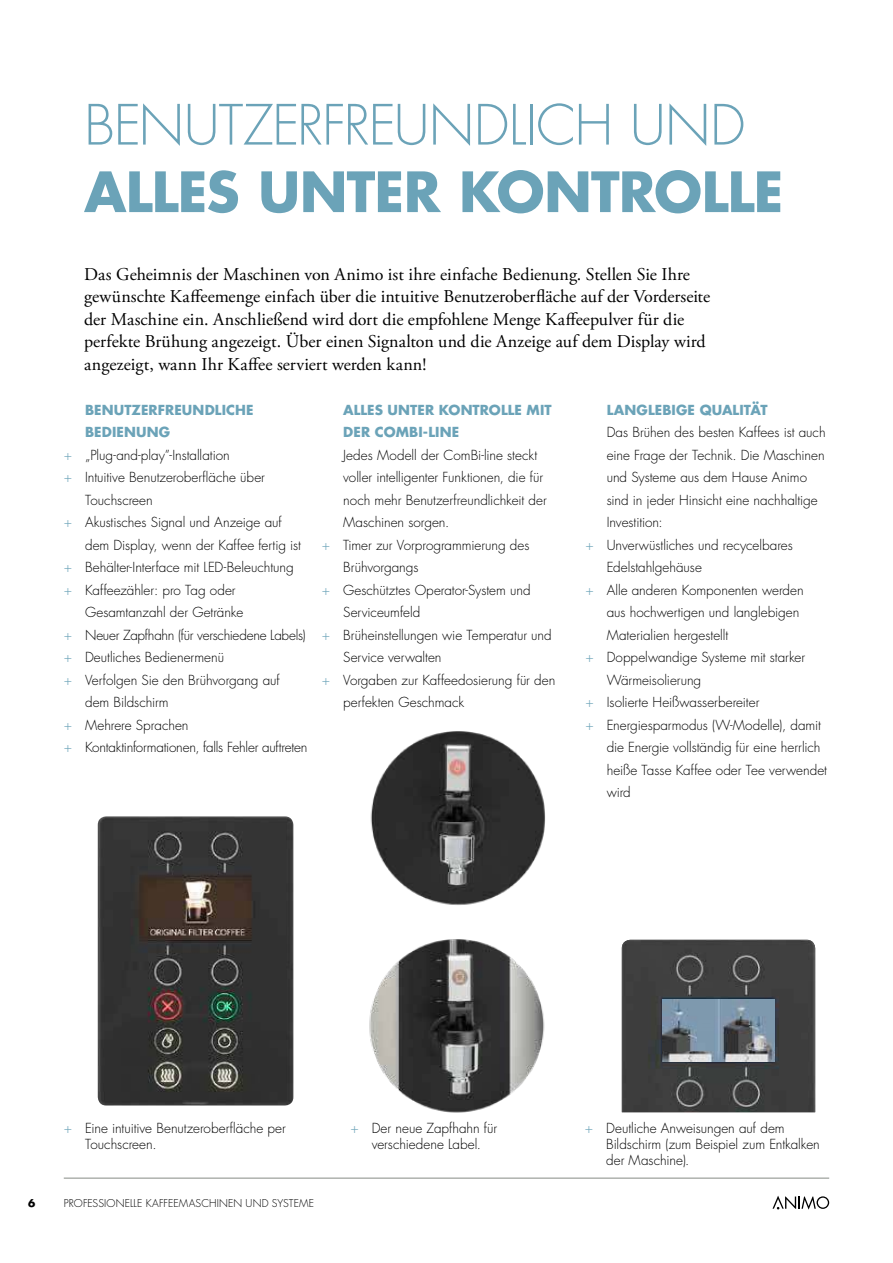
<style>
.page{position:relative;width:893px;height:1263px;background:#fff}
.page>*{position:absolute;margin:0;border:0;box-sizing:border-box;transform-origin:0 0}
.t1{font:300 54px "Futura Std";letter-spacing:-.015em;color:#6ba3b8}
.t2{font:700 54px "Futura Std";letter-spacing:-.015em;color:#6ba3b8}
.t3{font:18px/22.5px "Adobe Garamond Pro";color:#000}
.t4{font:300 13.5px/16.2px "Futura Std";letter-spacing:-.005em;color:#000}
.t5{font:700 13.5px/22.5px "Futura Std";letter-spacing:.01em;color:#6ba3b8}
.t6{font:300 10.5px "Futura Std";letter-spacing:.01em;color:#000}
.t7{font:700 10.5px "Futura Std";color:#000}
.s1{color:#6ba3b8}
</style>
<div class="page">
<svg style="left:772px;top:1195px;width:57px;height:14px"></svg>
<hr style="left:64px;top:1178px;width:765px;height:1px;background:#878b85">
<img style="left:98px;top:816px;width:195px;height:289px">
<img style="left:370px;top:731px;width:176px;height:174px">
<img style="left:369px;top:939px;width:176px;height:174px">
<img style="left:622px;top:940px;width:193px;height:172px">
<img style="left:662px;top:999px;width:112px;height:62px">
<h1 class="t1" style="left:84px;top:94px;width:663px">BENUTZERFREUNDLICH UND</h1>
<h1 class="t2" style="left:84px;top:157px;width:701px">ALLES UNTER KONTROLLE</h1>
<p class="t3" style="left:84px;top:263px;width:627px">Das Geheimnis der Maschinen von Animo ist ihre einfache Bedienung. Stellen Sie Ihre gewünschte Kaffeemenge einfach über die intuitive Benutzeroberfläche auf der Vorderseite der Maschine ein. Anschließend wird dort die empfohlene Menge Kaffeepulver für die perfekte Brühung angezeigt. Über einen Signalton und die Anzeige auf dem Display wird angezeigt, wann Ihr Kaffee serviert werden kann!</p>
<p class="t5" style="left:85px;top:397px;width:170px">BENUTZERFREUNDLICHE</p>
<p class="t5" style="left:85px;top:420px;width:87px">BEDIENUNG</p>
<p class="t4" style="left:64px;top:447px;width:167px"><span class="s1">+</span> „Plug-and-play”-Installation</p>
<p class="t4" style="left:64px;top:470px;width:203px"><span class="s1">+</span> Intuitive Benutzeroberfläche über</p>
<p class="t4" style="left:85px;top:492px;width:69px">Touchscreen</p>
<p class="t4" style="left:64px;top:515px;width:219px"><span class="s1">+</span> Akustisches Signal und Anzeige auf</p>
<p class="t4" style="left:85px;top:537px;width:217px">dem Display, wenn der Kaffee fertig ist</p>
<p class="t4" style="left:64px;top:560px;width:232px"><span class="s1">+</span> Behälter-Interface mit LED-Beleuchtung</p>
<p class="t4" style="left:64px;top:582px;width:173px"><span class="s1">+</span> Kaffeezähler: pro Tag oder</p>
<p class="t4" style="left:85px;top:605px;width:160px">Gesamtanzahl der Getränke</p>
<p class="t4" style="left:64px;top:627px;width:243px"><span class="s1">+</span> Neuer Zapfhahn (für verschiedene Labels)</p>
<p class="t4" style="left:64px;top:650px;width:162px"><span class="s1">+</span> Deutliches Bedienermenü</p>
<p class="t4" style="left:64px;top:672px;width:218px"><span class="s1">+</span> Verfolgen Sie den Brühvorgang auf</p>
<p class="t4" style="left:85px;top:695px;width:85px">dem Bildschirm</p>
<p class="t4" style="left:64px;top:717px;width:126px"><span class="s1">+</span> Mehrere Sprachen</p>
<p class="t4" style="left:64px;top:740px;width:245px"><span class="s1">+</span> Kontaktinformationen, falls Fehler auftreten</p>
<p class="t5" style="left:343px;top:397px;width:210px">ALLES UNTER KONTROLLE MIT<br>DER COMBI-LINE</p>
<p class="t4" style="left:343px;top:447px;width:196px">Jedes Modell der ComBi-line steckt</p>
<p class="t4" style="left:343px;top:470px;width:201px">voller intelligenter Funktionen, die für</p>
<p class="t4" style="left:343px;top:492px;width:205px">noch mehr Benutzerfreundlichkeit der</p>
<p class="t4" style="left:343px;top:515px;width:108px">Maschinen sorgen.</p>
<p class="t4" style="left:322px;top:537px;width:209px"><span class="s1">+</span> Timer zur Vorprogrammierung des</p>
<p class="t4" style="left:343px;top:560px;width:77px">Brühvorgangs</p>
<p class="t4" style="left:322px;top:582px;width:210px"><span class="s1">+</span> Geschütztes Operator-System und</p>
<p class="t4" style="left:343px;top:605px;width:79px">Serviceumfeld</p>
<p class="t4" style="left:322px;top:627px;width:231px"><span class="s1">+</span> Brüheinstellungen wie Temperatur und</p>
<p class="t4" style="left:343px;top:650px;width:100px">Service verwalten</p>
<p class="t4" style="left:322px;top:672px;width:235px"><span class="s1">+</span> Vorgaben zur Kaffeedosierung für den</p>
<p class="t4" style="left:343px;top:695px;width:123px">perfekten Geschmack</p>
<p class="t5" style="left:607px;top:398px;width:162px">LANGLEBIGE QUALITÄT</p>
<p class="t4" style="left:607px;top:425px;width:220px">Das Brühen des besten Kaffees ist auch</p>
<p class="t4" style="left:607px;top:447px;width:219px">eine Frage der Technik. Die Maschinen</p>
<p class="t4" style="left:607px;top:470px;width:202px">und Systeme aus dem Hause Animo</p>
<p class="t4" style="left:607px;top:492px;width:213px">sind in jeder Hinsicht eine nachhaltige</p>
<p class="t4" style="left:607px;top:515px;width:58px">Investition:</p>
<p class="t4" style="left:585px;top:537px;width:209px"><span class="s1">+</span> Unverwüstliches und recycelbares</p>
<p class="t4" style="left:607px;top:560px;width:97px">Edelstahlgehäuse</p>
<p class="t4" style="left:585px;top:582px;width:220px"><span class="s1">+</span> Alle anderen Komponenten werden</p>
<p class="t4" style="left:607px;top:605px;width:194px">aus hochwertigen und langlebigen</p>
<p class="t4" style="left:607px;top:627px;width:123px">Materialien hergestellt</p>
<p class="t4" style="left:585px;top:650px;width:221px"><span class="s1">+</span> Doppelwandige Systeme mit starker</p>
<p class="t4" style="left:607px;top:672px;width:96px">Wärmeisolierung</p>
<p class="t4" style="left:585px;top:695px;width:176px"><span class="s1">+</span> Isolierte Heißwasserbereiter</p>
<p class="t4" style="left:585px;top:717px;width:237px"><span class="s1">+</span> Energiesparmodus (W-Modelle), damit</p>
<p class="t4" style="left:607px;top:740px;width:215px">die Energie vollständig für eine herrlich</p>
<p class="t4" style="left:607px;top:762px;width:222px">heiße Tasse Kaffee oder Tee verwendet</p>
<p class="t4" style="left:607px;top:785px;width:26px">wird</p>
<p class="t4" style="left:85px;top:1120px;width:202px;text-indent:-21px"><span class="s1">+</span> Eine intuitive Benutzeroberfläche per<br>Touchscreen.</p>
<p class="t4" style="left:350px;top:1120px;width:148px;text-align:center"><span class="s1">+</span> Der neue Zapfhahn für verschiedene Label.</p>
<p class="t4" style="left:606px;top:1120px;width:215px;text-indent:-21px"><span class="s1">+</span> Deutliche Anweisungen auf dem<br>Bildschirm (zum Beispiel zum Entkalken der Maschine).</p>
<p class="t7" style="left:28px;top:1196px;width:9px">6</p>
<p class="t6" style="left:64px;top:1197px;width:252px">PROFESSIONELLE KAFFEEMASCHINEN UND SYSTEME</p>
</div>
